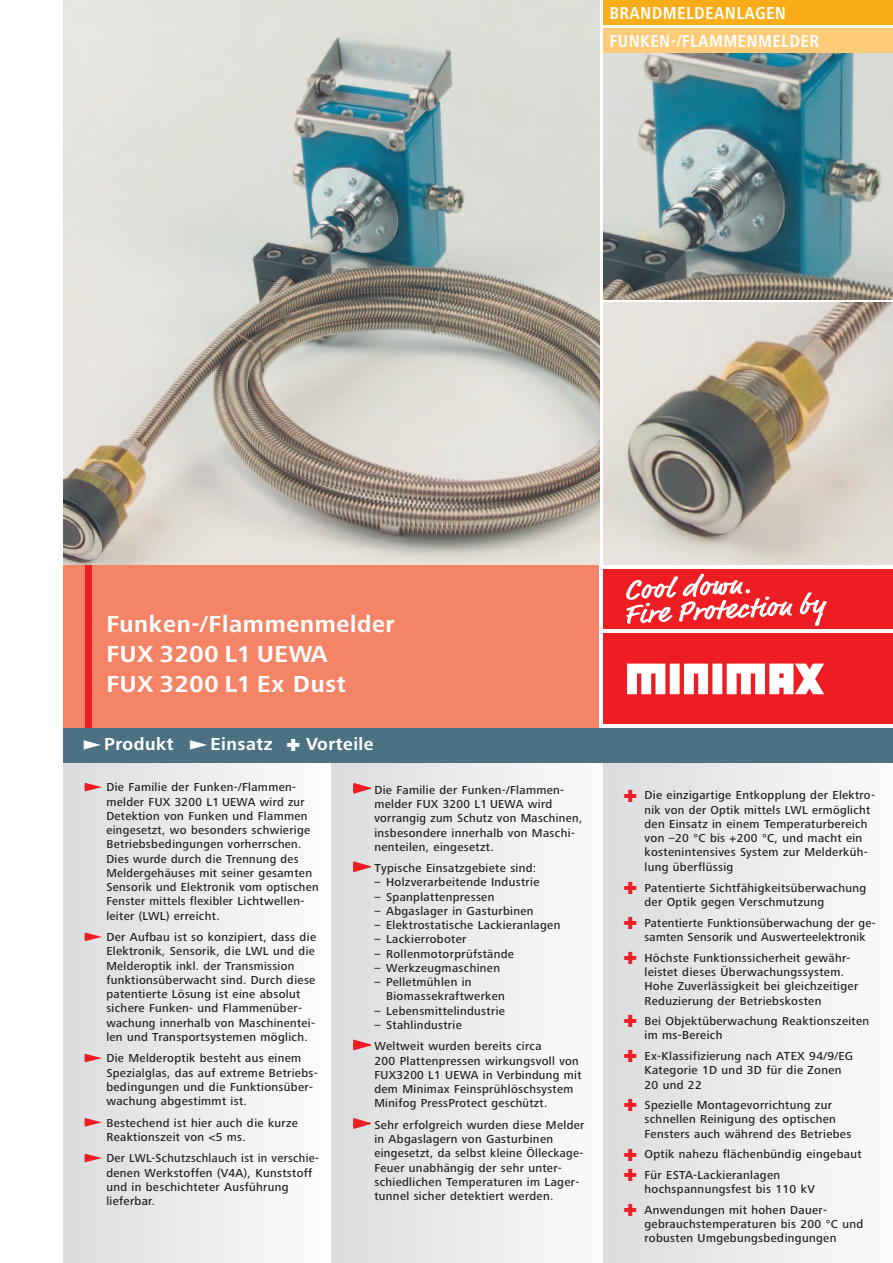
<style>
.page{position:relative;width:893px;height:1263px;background:#fff}
.page>*{position:absolute;margin:0;border:0;box-sizing:border-box;transform-origin:0 0}
.t1{font:700 24px/30px "Frutiger Next Pro";letter-spacing:.03em;color:#fff}
.t2{font:700 condensed 18px/28.5px "Frutiger Next Pro";letter-spacing:.02em;color:#fff}
.t3{font:700 18px "Frutiger Next Pro";letter-spacing:.03em;color:#fff}
.t4{font:500 12px/14.2px "Frutiger Next Pro";letter-spacing:.03em;color:#231f20}
.s1{font-family:"Frutiger";font-weight:900;font-size:24px}
.s2{font-family:"Frutiger";font-weight:900;font-size:24px;color:#ee1d23}
</style>
<div class="page">
<img style="left:64px;top:0;width:536px;height:566px">
<img style="left:603px;top:53px;width:289px;height:247px">
<img style="left:603px;top:303px;width:289px;height:262px">
<div style="left:64px;top:728px;width:268px;height:535px;background:linear-gradient(to right,#dadcde,#fcfcfc)"></div>
<div style="left:332px;top:728px;width:272px;height:535px;background:linear-gradient(to right,#dadcde,#fafbfb)"></div>
<div style="left:603px;top:728px;width:289px;height:535px;background:linear-gradient(to right,#dadcde,#fafafa)"></div>
<svg style="left:84px;top:1154px;width:18px;height:8px"></svg>
<svg style="left:84px;top:1118px;width:18px;height:9px"></svg>
<svg style="left:84px;top:1054px;width:18px;height:8px"></svg>
<svg style="left:84px;top:933px;width:18px;height:8px"></svg>
<svg style="left:84px;top:783px;width:18px;height:8px"></svg>
<svg style="left:353px;top:1119px;width:18px;height:9px"></svg>
<svg style="left:353px;top:1040px;width:18px;height:10px"></svg>
<svg style="left:353px;top:862px;width:18px;height:10px"></svg>
<svg style="left:353px;top:783px;width:18px;height:10px"></svg>
<div style="left:64px;top:566px;width:536px;height:162px;background:#f48465"></div>
<div style="left:601px;top:567px;width:291px;height:160px;background:#ee1d23"></div>
<svg style="left:626px;top:574px;width:166px;height:50px"></svg>
<svg style="left:799px;top:592px;width:27px;height:34px"></svg>
<svg style="left:627px;top:664px;width:197px;height:30px"></svg>
<hr style="left:600px;top:566px;width:3px;height:162px;background:#fff">
<hr style="left:600px;top:566px;width:292px;height:3px;background:#fff">
<hr style="left:600px;top:630px;width:292px;height:3px;background:#fff">
<hr style="left:600px;top:725px;width:292px;height:3px;background:#fff">
<div style="left:85px;top:566px;width:6px;height:162px;background:#ee1d23"></div>
<div style="left:64px;top:728px;width:828px;height:34px;background:#4b7182"></div>
<div style="left:603px;top:28px;width:289px;height:25px;background:#fecb79"></div>
<div style="left:603px;top:0;width:289px;height:26px;background:#faad19"></div>
<h2 class="t2" style="left:609px;top:-2px;width:211px">BRANDMELDEANLAGEN<br>FUNKEN-/FLAMMENMELDER</h2>
<h1 class="t1" style="left:106px;top:611px;width:290px">Funken-/Flammenmelder<br>FUX 3200 L1 UEWA<br>FUX 3200 L1 Ex Dust</h1>
<h2 class="t3" style="left:104px;top:738px;width:71px">Produkt</h2>
<h2 class="t3" style="left:210px;top:738px;width:164px">Einsatz <span class="s1">+</span> Vorteile</h2>
<p class="t4" style="left:106px;top:781px;width:214px">Die Familie der Funken-/Flammen - melder FUX 3200 L1 UEWA wird zur Detektion von Funken und Flammen eingesetzt, wo besonders schwierige Betriebs bedin gun gen vorherrschen.<br>Dies wurde durch die Tren nung des Mel dergehäuses mit seiner gesamten Sen sorik und Elektronik vom optischen Fenster mittels flexib ler Lichtwellen - leiter (LWL) erreicht.</p>
<p class="t4" style="left:106px;top:931px;width:211px">Der Aufbau ist so konzipiert, dass die Elektronik, Sensorik, die LWL und die Melderoptik inkl. der Transmis sion funktionsüberwacht sind. Durch diese patentierte Lö sung ist eine absolut sichere Funken- und Flammenüber - wachung innerhalb von Maschinen tei&shy;len und Transport systemen möglich.</p>
<p class="t4" style="left:106px;top:1052px;width:213px">Die Melderoptik besteht aus einem Spezialglas, das auf extreme Betriebs - be dingungen und die Funktionsüber - wachung abgestimmt ist.</p>
<p class="t4" style="left:106px;top:1117px;width:193px">Bestechend ist hier auch die kurze<br>Reaktionszeit von &lt;5 ms.</p>
<p class="t4" style="left:106px;top:1152px;width:214px">Der LWL-Schutzschlauch ist in verschie&shy;denen Werkstoffen (V4A), Kunststoff und in beschichteter Ausführung lieferbar.</p>
<p class="t4" style="left:374px;top:784px;width:209px">Die Familie der Funken-/Flammen - melder FUX 3200 L1 UEWA wird vorrangig zum Schutz von Maschinen, insbesondere innerhalb von Maschi - nenteilen, eingesetzt.</p>
<p class="t4" style="left:374px;top:862px;width:163px">Typische Einsatzgebiete sind:</p>
<p class="t4" style="left:374px;top:876px;width:167px">– Holzverarbeitende Industrie</p>
<p class="t4" style="left:374px;top:891px;width:122px">– Spanplattenpressen</p>
<p class="t4" style="left:374px;top:905px;width:161px">– Abgaslager in Gasturbinen</p>
<p class="t4" style="left:374px;top:919px;width:187px">– Elektrostatische Lackieranlagen</p>
<p class="t4" style="left:374px;top:933px;width:94px">– Lackierroboter</p>
<p class="t4" style="left:374px;top:948px;width:141px">– Rollenmotorprüfstände</p>
<p class="t4" style="left:374px;top:962px;width:127px">– Werkzeugmaschinen</p>
<p class="t4" style="left:386px;top:976px;width:120px;text-indent:-12px">– Pelletmühlen in<br>Biomassekraftwerken</p>
<p class="t4" style="left:374px;top:1005px;width:132px">– Lebensmittelindustrie</p>
<p class="t4" style="left:374px;top:1015px;width:169px;line-height:21.5px">– Stahlindustrie<br>Weltweit wurden bereits circa</p>
<p class="t4" style="left:374px;top:1055px;width:209px">200 Plattenpressen wirkungsvoll von FUX3200 L1 UEWA in Verbindung mit dem Minimax Feinsprühlösch system Minifog PressProtect geschützt.</p>
<p class="t4" style="left:374px;top:1119px;width:211px">Sehr erfolgreich wurden diese Melder in Abgaslagern von Gasturbinen eingesetzt, da selbst kleine Ölleckage-Feuer unabhängig der sehr unter&shy;schiedlichen Temperaturen im Lager - tunnel sicher detektiert werden.</p>
<p class="t4" style="left:644px;top:789px;width:232px;text-indent:-21px"><span class="s2">+</span> Die einzigartige Entkopplung der Elek tro - nik von der Optik mittels LWL ermöglicht den Einsatz in einem Temperatur bereich von –20 °C bis +200 °C, und macht ein kostenintensives System zur Melder küh - lung überflüssig</p>
<p class="t4" style="left:644px;top:882px;width:223px;text-indent:-21px"><span class="s2">+</span> Patentierte Sichtfähigkeitsüberwachung der Optik gegen Verschmutzung</p>
<p class="t4" style="left:644px;top:917px;width:232px;text-indent:-21px"><span class="s2">+</span> Patentierte Funktionsüberwachung der ge - samten Sensorik und Auswerteelektronik</p>
<p class="t4" style="left:644px;top:952px;width:215px;text-indent:-21px"><span class="s2">+</span> Höchste Funktionssicherheit gewähr - leistet dieses Überwachungssystem.<br>Hohe Zuverlässigkeit bei gleichzeitiger Reduzierung der Betriebskosten</p>
<p class="t4" style="left:644px;top:1015px;width:226px;text-indent:-21px"><span class="s2">+</span> Bei Objektüberwachung Reaktions zeiten im ms-Bereich</p>
<p class="t4" style="left:644px;top:1050px;width:210px;text-indent:-21px"><span class="s2">+</span> Ex-Klassifizierung nach ATEX 94/9/EG<br>Kategorie 1D und 3D für die Zonen<br>20 und 22</p>
<p class="t4" style="left:644px;top:1099px;width:208px;text-indent:-21px"><span class="s2">+</span> Spezielle Montagevorrichtung zur schnellen Reinigung des optischen<br>Fensters auch während des Betriebes</p>
<p class="t4" style="left:623px;top:1145px;width:240px;line-height:20.7px"><span class="s2">+</span> Optik nahezu flächenbündig eingebaut <span class="s2">+</span> Für ESTA-Lackieranlagen</p>
<p class="t4" style="left:623px;top:1180px;width:205px;line-height:20.7px;text-indent:21px">hochspannungsfest bis 110 kV <span class="s2">+</span> Anwendungen mit hohen Dauer -</p>
<p class="t4" style="left:644px;top:1218px;width:220px">gebrauchs temperaturen bis 200 °C und robusten Umgebungsbedingungen</p>
</div>
